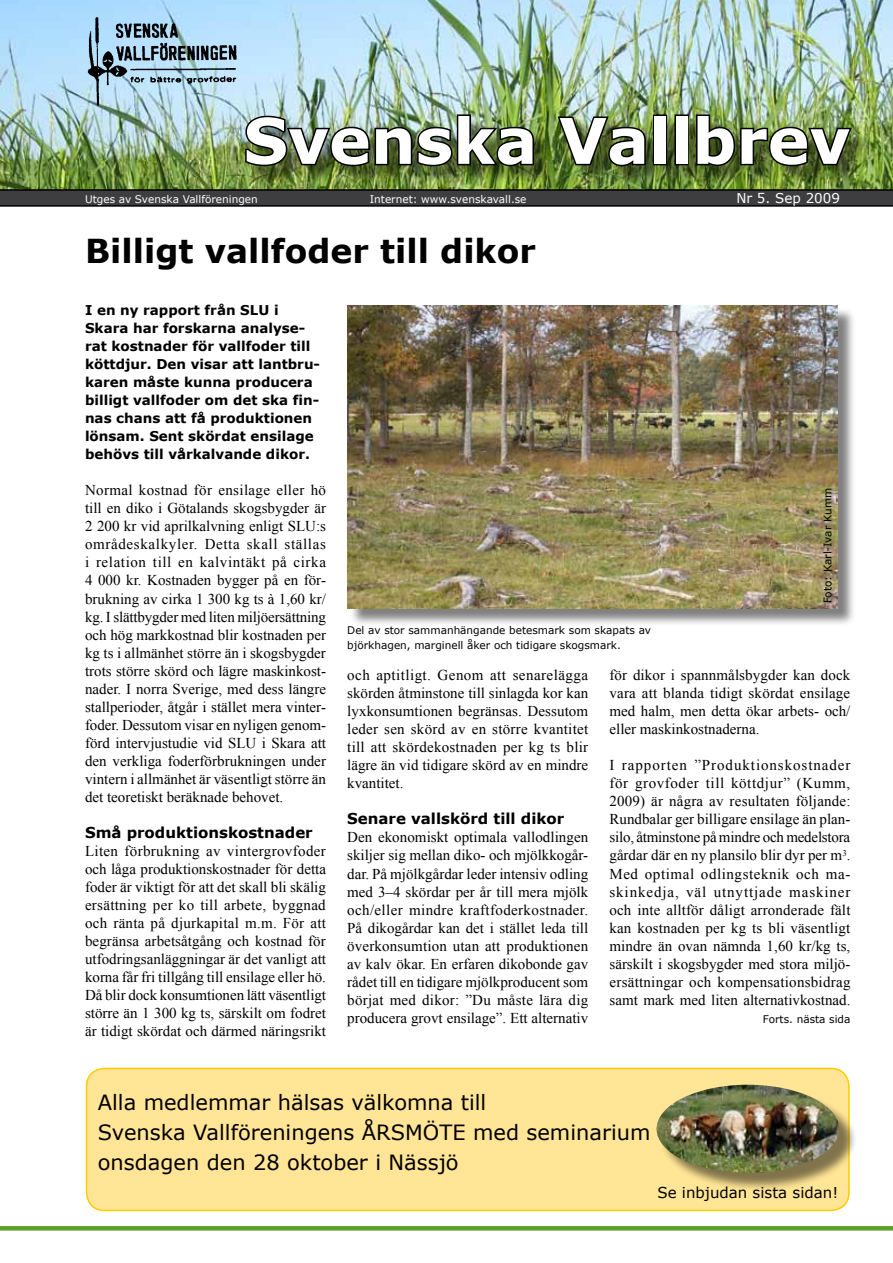
<style>
.page{position:relative;width:893px;height:1263px;background:#fff}
.page>*{position:absolute;margin:0;border:0;box-sizing:border-box;transform-origin:0 0}
.t1{font:700 63px "Verdana";color:#fff}
.t2{font:700 33px "Verdana";color:#000}
.t3{font:21px/30px "Verdana";color:#000}
.t4{font:15px/18px "Times New Roman";color:#000;text-align:justify}
.t5{font:700 15px "Verdana";color:#000}
.t6{font:15px "Verdana";color:#000}
.t7{font:700 13.5px/18px "Verdana";color:#000}
.t8{font:13.5px "Verdana";color:#fff}
.t9{font:10.5px/15px "Verdana";color:#000}
.t10{font:10.5px "Verdana";color:#fff}
</style>
<div class="page">
<img style="left:0;top:0;width:893px;height:189px">
<img style="left:85px;top:16px;width:153px;height:91px">
<svg style="left:0;top:189px;width:893px;height:18px;background:#373738"></svg>
<div style="left:247px;top:116px;width:622px;height:69px;background:#000;opacity:.5"></div>
<img style="left:244px;top:113px;width:292px;height:55px">
<img style="left:555px;top:114px;width:92px;height:54px">
<div style="left:653px;top:114px;width:14px;height:51px;border:3px solid #000"></div>
<div style="left:674px;top:114px;width:15px;height:51px;border:3px solid #000"></div>
<img style="left:694px;top:113px;width:160px;height:55px">
<hr style="left:0;top:1226px;width:893px;height:4px;background:#5ba128">
<div style="left:349px;top:307px;width:508px;height:320px;background:#000;opacity:.5"></div>
<img style="left:347px;top:305px;width:491px;height:303px">
<div style="left:87px;top:1068px;width:762px;height:142px;background:#ffe595;border-radius:18px"></div>
<div style="left:86px;top:1068px;width:764px;height:143px;border:2px solid #fecc00;border-radius:18px"></div>
<div style="left:659px;top:1087px;width:198px;height:105px;background:#000;opacity:.5"></div>
<img style="left:657px;top:1085px;width:182px;height:88px">
<h1 class="t1" style="left:243px;top:101px;width:609px">Svenska Vallbrev</h1>
<p class="t10" style="left:85px;top:192px;width:174px">Utges av Svenska Vallföreningen</p>
<p class="t10" style="left:370px;top:192px;width:158px">Internet: www.svenskavall.se</p>
<p class="t8" style="left:736px;top:189px;width:105px">Nr 5. Sep 2009</p>
<h2 class="t2" style="left:85px;top:230px;width:452px">Billigt vallfoder till dikor</h2>
<p class="t7" style="left:85px;top:301px;width:237px">I en ny rapport från SLU i<br>Skara har forskarna analyse&shy;rat kostnader för vallfoder till köttdjur. Den visar att lantbru&shy;karen måste kunna producera billigt vallfoder om det ska fin&shy;nas chans att få produktionen lönsam. Sent skördat ensilage behövs till vårkalvande dikor.</p>
<p class="t4" style="left:85px;top:481px;width:242px">Normal kostnad för ensilage eller hö till en diko i Götalands skogsbygder är 2 200 kr vid aprilkalvning enligt SLU:s områdeskalkyler. Detta skall ställas i relation till en kalvintäkt på cirka 4 000 kr. Kostnaden bygger på en för&shy;brukning av cirka 1 300 kg ts à 1,60 kr/ kg. I slättbygder med liten miljöersättning och hög markkostnad blir kostnaden per kg ts i allmänhet större än i skogsbygder trots större skörd och lägre maskinkost&shy;nader. I norra Sverige, med dess längre stallperioder, åtgår i stället mera vinter&shy;foder. Dessutom visar en nyligen genom&shy;förd intervjustudie vid SLU i Skara att den verkliga foderförbrukningen under vintern i allmänhet är väsentligt större än det teoretiskt beräknade behovet.</p>
<p class="t5" style="left:85px;top:822px;width:229px">Små produktionskostnader</p>
<p class="t4" style="left:85px;top:841px;width:243px">Liten förbrukning av vintergrovfoder och låga produktionskostnader för detta foder är viktigt för att det skall bli skälig ersättning per ko till arbete, byggnad och ränta på djurkapital m.m. För att begränsa arbetsåtgång och kostnad för utfodringsanläggningar är det vanligt att korna får fri tillgång till ensilage eller hö.<br>Då blir dock konsumtionen lätt väsentligt större än 1 300 kg ts, särskilt om fodret är tidigt skördat och därmed näringsrikt</p>
<p class="t9" style="left:347px;top:622px;width:305px">Del av stor sammanhängande betesmark som skapats av björkhagen, marginell åker och tidigare skogsmark.</p>
<p class="t9" style="left:820px;top:603px;width:117px;rotate:-90deg">Foto: Karl-Ivar Kumm</p>
<p class="t4" style="left:347px;top:666px;width:242px">och aptitligt. Genom att senarelägga skörden åtminstone till sinlagda kor kan lyxkonsumtionen begränsas. Dessutom leder sen skörd av en större kvantitet till att skördekostnaden per kg ts blir lägre än vid tidigare skörd av en mindre kvantitet.</p>
<p class="t5" style="left:347px;top:809px;width:219px">Senare vallskörd till dikor</p>
<p class="t4" style="left:347px;top:828px;width:242px">Den ekonomiskt optimala vallodlingen skiljer sig mellan diko- och mjölkkogår&shy;dar. På mjölkgårdar leder intensiv odling med 3–4 skördar per år till mera mjölk och/eller mindre kraftfoderkostnader.<br>På dikogårdar kan det i stället leda till överkonsumtion utan att produktionen av kalv ökar. En erfaren dikobonde gav rådet till en tidigare mjölkproducent som börjat med dikor: ”Du måste lära dig producera grovt ensilage”. Ett alternativ</p>
<p class="t4" style="left:609px;top:666px;width:242px">för dikor i spannmålsbygder kan dock vara att blanda tidigt skördat ensilage med halm, men detta ökar arbets- och/ eller maskinkostnaderna.</p>
<p class="t4" style="left:609px;top:756px;width:243px">I rapporten ”Produktionskostnader för grovfoder till köttdjur” (Kumm, 2009) är några av resultaten följande:<br>Rundbalar ger billigare ensilage än plan&shy;silo, åtminstone på mindre och medelstora gårdar där en ny plansilo blir dyr per m<sup>3</sup>.<br>Med optimal odlingsteknik och ma&shy;skinkedja, väl utnyttjade maskiner och inte alltför dåligt arronderade fält kan kostnaden per kg ts bli väsentligt mindre än ovan nämnda 1,60 kr/kg ts, särskilt i skogsbygder med stora miljö&shy;ersättningar och kompensationsbidrag samt mark med liten alternativkostnad.</p>
<p class="t9" style="left:763px;top:1011px;width:89px">Forts. nästa sida</p>
<h3 class="t3" style="left:98px;top:1086px;width:554px">Alla medlemmar hälsas välkomna till<br>Svenska Vallföreningens ÅRSMÖTE med seminarium onsdagen den 28 oktober i Nässjö</h3>
<p class="t6" style="left:657px;top:1183px;width:182px">Se inbjudan sista sidan!</p>
</div>
